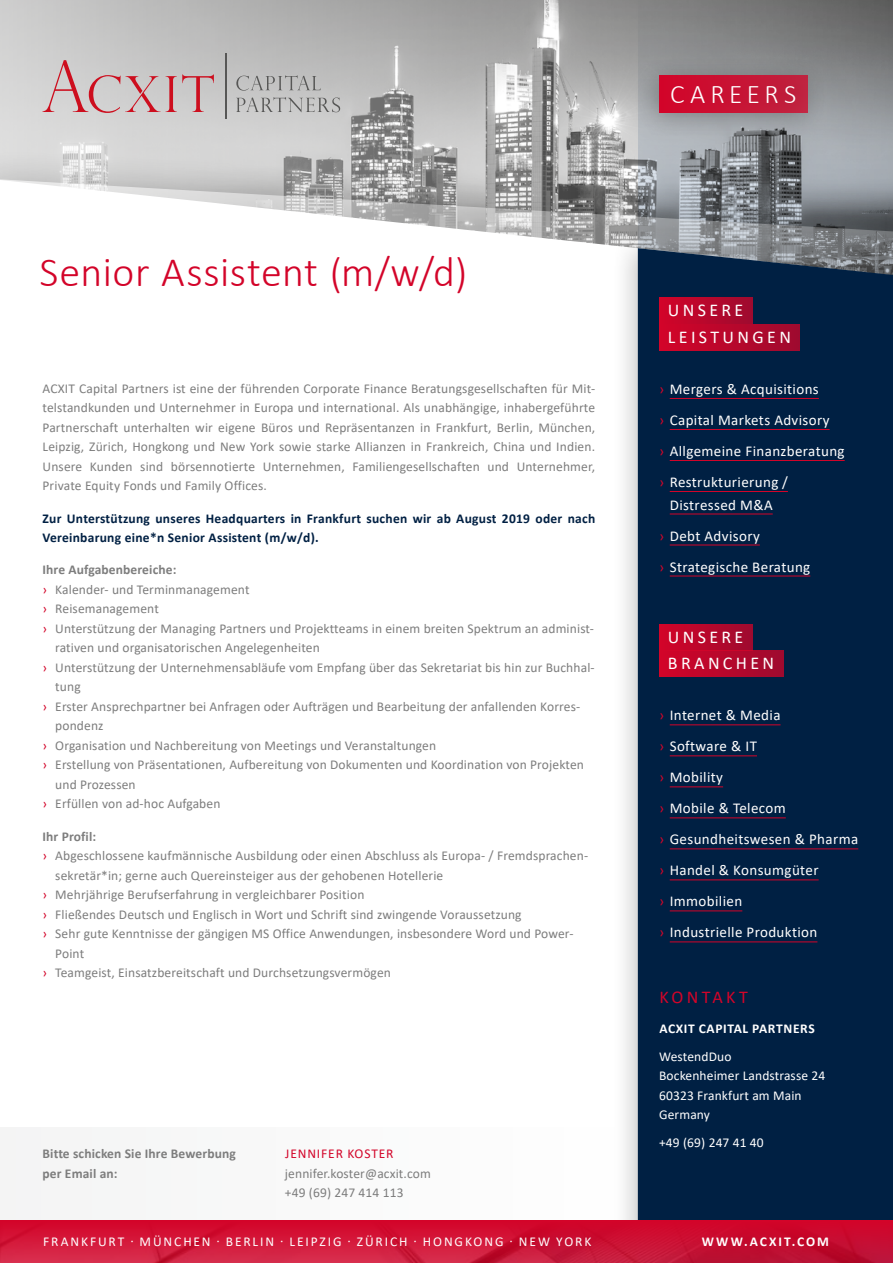
<style>
.page{position:relative;width:893px;height:1263px;background:#fff}
.page>*{position:absolute;margin:0;border:0;box-sizing:border-box;transform-origin:0 0}
.t1{font:300 42px "Calibri";letter-spacing:.01em;color:#d30429}
.t2{font:300 27px "Calibri";letter-spacing:.175em;color:#fff}
.t3{font:18px/26.2px "Calibri";letter-spacing:.185em;color:#fff}
.t4{font:18px "Calibri";letter-spacing:.19em;color:#d30429}
.t5{font:15px/31px "Calibri";letter-spacing:.025em;color:#fff}
.t6{font:13.5px/19.5px "Calibri";letter-spacing:.01em;color:#7d7d7d;text-align:justify}
.t7{font:700 13.5px/19.5px "Calibri";letter-spacing:.02em;color:#002043}
.t8{font:13.5px/19.5px "Calibri";letter-spacing:.01em;color:#fff}
.t9{font:700 13.5px/19.5px "Calibri";letter-spacing:.01em;color:#7d7d7d}
.t10{font:13.5px "Calibri";letter-spacing:.14em;color:#fff}
.t11{font:700 13.5px "Calibri";letter-spacing:.05em;color:#fff}
.t12{font:13.5px "Calibri";letter-spacing:.065em;color:#d30429}
.t13{font:700 13.5px "Calibri";letter-spacing:.15em;color:#fff}
.s1{color:#d30429}
</style>
<div class="page">
<img style="left:0;top:0;width:638px;height:142px">
<svg style="left:638px;top:0;width:255px;height:142px;background:#818284"></svg>
<div style="left:0;top:142px;width:893px;height:363px;background:#000;opacity:.25"></div>
<svg style="left:0;top:180px;width:893px;height:325px"></svg>
<div style="left:0;top:1127px;width:638px;height:93px;background:#f9f9f9"></div>
<div style="left:611px;top:229px;width:282px;height:1034px;background:#000;opacity:.25"></div>
<div style="left:638px;top:248px;width:255px;height:972px;background:#002043"></div>
<svg style="left:0;top:1220px;width:893px;height:43px;background:#ce1335"></svg>
<div style="left:632px;top:55px;width:196px;height:85px;background:#000;opacity:.25"></div>
<div style="left:659px;top:75px;width:148px;height:38px;background:linear-gradient(to right,#d30328,#be223f)"></div>
<svg style="left:236px;top:75px;width:85px;height:16px"></svg>
<svg style="left:236px;top:97px;width:104px;height:15px;background:#b2b2b2"></svg>
<hr style="left:225px;top:53px;width:1px;height:66px;background:#575756">
<svg style="left:43px;top:60px;width:171px;height:53px;background:#ccb4b6"></svg>
<div style="left:659px;top:624px;width:93px;height:26px;background:linear-gradient(to right,#d30328,#9f0a2f)"></div>
<div style="left:659px;top:650px;width:124px;height:26px;background:linear-gradient(to right,#d30329,#9f0a2f)"></div>
<hr style="left:670px;top:724px;width:110px;height:1px;background:#d30429">
<hr style="left:670px;top:755px;width:87px;height:1px;background:#d30429">
<hr style="left:670px;top:786px;width:53px;height:1px;background:#d30429">
<hr style="left:670px;top:817px;width:116px;height:1px;background:#d30429">
<hr style="left:670px;top:848px;width:188px;height:1px;background:#d30429">
<hr style="left:670px;top:879px;width:149px;height:1px;background:#d30429">
<hr style="left:670px;top:910px;width:72px;height:1px;background:#d30429">
<hr style="left:670px;top:941px;width:147px;height:1px;background:#d30429">
<div style="left:659px;top:298px;width:93px;height:26px;background:linear-gradient(to right,#d30328,#9f0a2f)"></div>
<div style="left:659px;top:324px;width:141px;height:26px;background:linear-gradient(to right,#d30429,#9e0a2f)"></div>
<hr style="left:670px;top:398px;width:149px;height:1px;background:#d30429">
<hr style="left:670px;top:429px;width:160px;height:1px;background:#d30429">
<hr style="left:670px;top:460px;width:175px;height:1px;background:#d30429">
<hr style="left:670px;top:491px;width:118px;height:1px;background:#d30429">
<hr style="left:670px;top:514px;width:103px;height:1px;background:#d30429">
<hr style="left:670px;top:545px;width:90px;height:1px;background:#d30429">
<hr style="left:670px;top:576px;width:140px;height:1px;background:#d30429">
<h1 class="t1" style="left:39px;top:246px;width:429px">Senior Assistent (m/w/d)</h1>
<p class="t6" style="left:43px;top:378px;width:554px">ACXIT Capital Partners ist eine der führenden Corporate Finance Beratungsgesellschaften für Mit&shy;telstandkunden und Unternehmer in Europa und international. Als unabhängige, inhabergeführte Partnerschaft unterhalten wir eigene Büros und Repräsentanzen in Frankfurt, Berlin, München, Leipzig, Zürich, Hongkong und New York sowie starke Allianzen in Frankreich, China und Indien.<br>Unsere Kunden sind börsennotierte Unternehmen, Familiengesellschaften und Unternehmer, Private Equity Fonds und Family Offices.</p>
<p class="t7" style="left:43px;top:508px;width:554px">Zur Unterstützung unseres Headquarters in Frankfurt suchen wir ab August 2019 oder nach<br>Vereinbarung eine*n Senior Assistent (m/w/d).</p>
<p class="t9" style="left:43px;top:560px;width:135px">Ihre Aufgabenbereiche:</p>
<p class="t6" style="left:43px;top:579px;width:208px"><span class="s1">›</span> Kalender- und Terminmanagement</p>
<p class="t6" style="left:43px;top:599px;width:118px"><span class="s1">›</span> Reisemanagement</p>
<p class="t6" style="left:43px;top:618px;width:553px"><span class="s1">›</span> Unterstützung der Managing Partners und Projektteams in einem breiten Spektrum an administ-</p>
<p class="t6" style="left:55px;top:638px;width:266px">rativen und organisatorischen Angelegenheiten</p>
<p class="t6" style="left:43px;top:657px;width:554px"><span class="s1">›</span> Unterstützung der Unternehmensabläufe vom Empfang über das Sekretariat bis hin zur Buchhal-</p>
<p class="t6" style="left:55px;top:677px;width:27px">tung</p>
<p class="t6" style="left:43px;top:696px;width:539px"><span class="s1">›</span> Erster Ansprechpartner bei Anfragen oder Aufträgen und Bearbeitung der anfallenden Korres-</p>
<p class="t6" style="left:55px;top:716px;width:50px">pondenz</p>
<p class="t6" style="left:43px;top:735px;width:395px"><span class="s1">›</span> Organisation und Nachbereitung von Meetings und Veranstaltungen</p>
<p class="t6" style="left:43px;top:755px;width:543px"><span class="s1">›</span> Erstellung von Präsentationen, Aufbereitung von Dokumenten und Koordination von Projekten</p>
<p class="t6" style="left:55px;top:774px;width:82px">und Prozessen</p>
<p class="t6" style="left:43px;top:794px;width:179px"><span class="s1">›</span> Erfüllen von ad-hoc Aufgaben</p>
<p class="t9" style="left:43px;top:826px;width:55px">Ihr Profil:</p>
<p class="t6" style="left:43px;top:845px;width:547px"><span class="s1">›</span> Abgeschlossene kaufmännische Ausbildung oder einen Abschluss als Europa- / Fremdsprachen-</p>
<p class="t6" style="left:55px;top:865px;width:390px">sekretär*in; gerne auch Quereinsteiger aus der gehobenen Hotellerie</p>
<p class="t6" style="left:43px;top:884px;width:323px"><span class="s1">›</span> Mehrjährige Berufserfahrung in vergleichbarer Position</p>
<p class="t6" style="left:43px;top:904px;width:481px"><span class="s1">›</span> Fließendes Deutsch und Englisch in Wort und Schrift sind zwingende Voraussetzung</p>
<p class="t6" style="left:43px;top:923px;width:533px"><span class="s1">›</span> Sehr gute Kenntnisse der gängigen MS Office Anwendungen, insbesondere Word und Power-</p>
<p class="t6" style="left:55px;top:943px;width:30px">Point</p>
<p class="t6" style="left:43px;top:962px;width:350px"><span class="s1">›</span> Teamgeist, Einsatzbereitschaft und Durchsetzungsvermögen</p>
<p class="t9" style="left:43px;top:1144px;width:195px">Bitte schicken Sie Ihre Bewerbung per Email an:</p>
<p class="t12" style="left:285px;top:1144px;width:110px">JENNIFER KOSTER</p>
<p class="t6" style="left:285px;top:1163px;width:148px">jennifer.koster@acxit.com +49 (69) 247 414 113</p>
<p class="t10" style="left:43px;top:1232px;width:550px">FRANKFURT · MÜNCHEN · BERLIN · LEIPZIG · ZÜRICH · HONGKONG · NEW YORK</p>
<h2 class="t2" style="left:670px;top:77px;width:127px">CAREERS</h2>
<h3 class="t3" style="left:668px;top:297px;width:125px">UNSERE<br>LEISTUNGEN</h3>
<p class="t5" style="left:659px;top:373px;width:187px"><span class="s1">›</span> Mergers &amp; Acquisitions<br><span class="s1">›</span> Capital Markets Advisory<br><span class="s1">›</span> Allgemeine Finanzberatung <span class="s1">›</span> Restrukturierung /</p>
<p class="t5" style="left:659px;top:489px;width:153px;text-indent:11px">Distressed M&amp;A<br><span class="s1">›</span> Debt Advisory<br><span class="s1">›</span> Strategische Beratung</p>
<h3 class="t3" style="left:668px;top:623px;width:108px">UNSERE<br>BRANCHEN</h3>
<p class="t5" style="left:659px;top:699px;width:201px"><span class="s1">›</span> Internet &amp; Media<br><span class="s1">›</span> Software &amp; IT<br><span class="s1">›</span> Mobility<br><span class="s1">›</span> Mobile &amp; Telecom<br><span class="s1">›</span> Gesundheitswesen &amp; Pharma <span class="s1">›</span> Handel &amp; Konsumgüter<br><span class="s1">›</span> Immobilien<br><span class="s1">›</span> Industrielle Produktion</p>
<h3 class="t4" style="left:659px;top:984px;width:90px">KONTAKT</h3>
<p class="t11" style="left:659px;top:1019px;width:157px">ACXIT CAPITAL PARTNERS</p>
<p class="t8" style="left:659px;top:1046px;width:168px">WestendDuo<br>Bockenheimer Landstrasse 24<br>60323 Frankfurt am Main<br>Germany</p>
<p class="t8" style="left:659px;top:1133px;width:106px">+49 (69) 247 41 40</p>
<p class="t13" style="left:702px;top:1232px;width:129px">WWW.ACXIT.COM</p>
</div>
